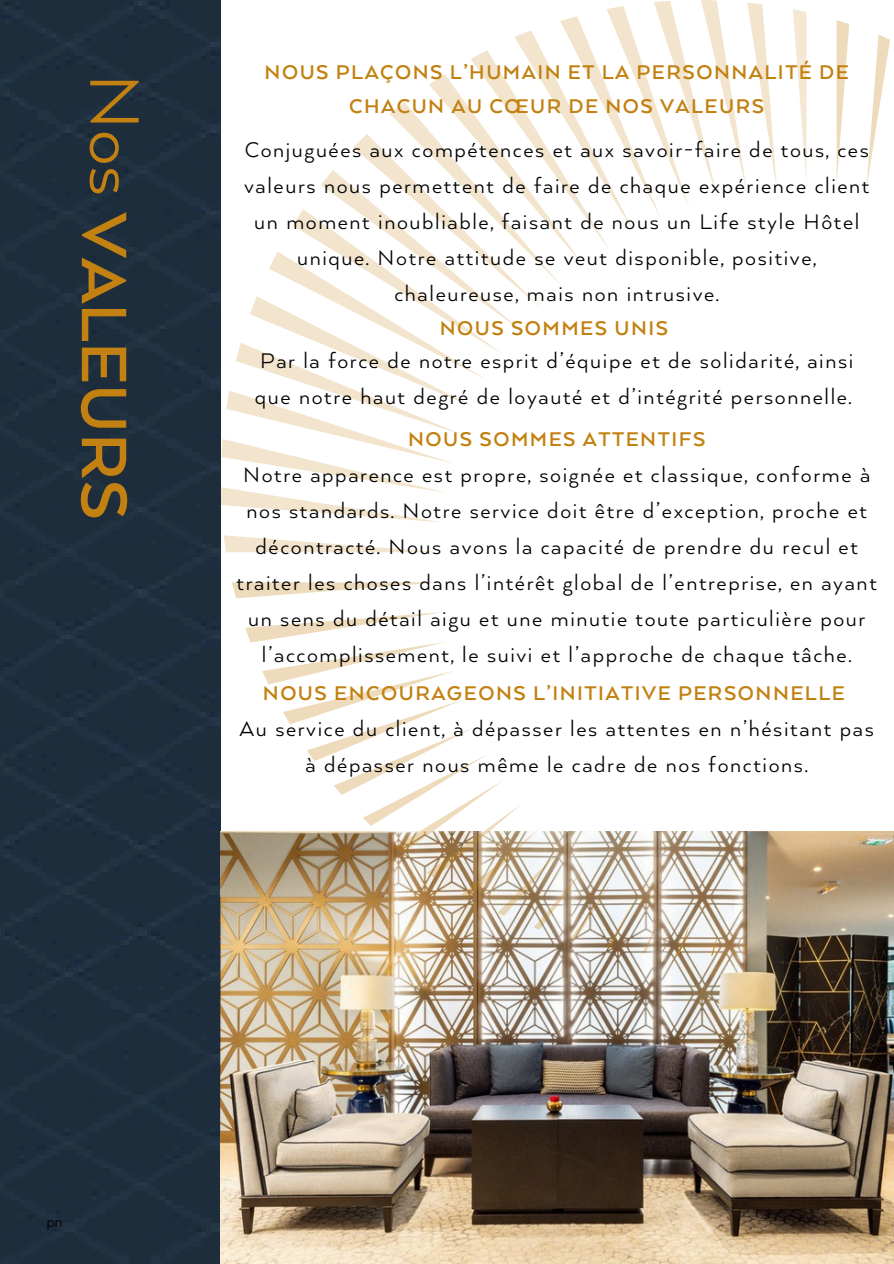
<style>
.page{position:relative;width:894px;height:1264px;background:#fff}
.page>*{position:absolute;margin:0;border:0;box-sizing:border-box;transform-origin:0 0}
.t1{font:80.7px "Arquitecta";color:#c28111}
.t2{font:700 73.95px "Arquitecta";color:#c28111}
.t3{font:24.3px/36px "Arquitecta";letter-spacing:.065em;color:#000;text-align:center}
.t4{font:700 22.8px/33.8px "Arquitecta";letter-spacing:.065em;color:#c28111;text-align:center}
.t5{font:13.5px "Questrial";color:#000}
</style>
<div class="page">
<div style="left:0;top:0;width:220px;height:1263px;background:#1e2d3c"></div>
<img style="left:220px;top:831px;width:673px;height:432px">
<svg style="left:642px;top:915px;width:19px;height:38px"></svg>
<svg style="left:245px;top:612px;width:390px;height:336px"></svg>
<svg style="left:232px;top:582px;width:206px;height:16px"></svg>
<svg style="left:676px;top:925px;width:13px;height:30px"></svg>
<svg style="left:711px;top:934px;width:6px;height:21px"></svg>
<svg style="left:744px;top:942px;width:2px;height:12px"></svg>
<svg style="left:223px;top:535px;width:211px;height:17px"></svg>
<svg style="left:220px;top:0;width:556px;height:522px"></svg>
<svg style="left:793px;top:9px;width:13px;height:166px"></svg>
<svg style="left:836px;top:20px;width:13px;height:163px"></svg>
<svg style="left:866px;top:35px;width:23px;height:153px"></svg>
<h1 class="t1" style="left:165px;top:74px;width:124px;rotate:90deg">Nos</h1>
<h2 class="t2" style="left:150px;top:212px;width:309px;rotate:90deg">VALEURS</h2>
<p class="t4" style="left:264px;top:55px;width:585px">NOUS PLAÇONS L’HUMAIN ET LA PERSONNALITÉ DE<br>CHACUN AU CŒUR DE NOS VALEURS</p>
<p class="t3" style="left:244px;top:131px;width:626px">Conjuguées aux compétences et aux savoir-faire de tous, ces valeurs nous permettent de faire de chaque expérience client un moment inoubliable, faisant de nous un Life style Hôtel unique. Notre attitude se veut disponible, positive, chaleureuse, mais non intrusive.</p>
<p class="t4" style="left:439px;top:310px;width:230px">NOUS SOMMES UNIS</p>
<p class="t3" style="left:255px;top:342px;width:600px;text-align:left">Par la force de notre esprit d’équipe et de solidarité, ainsi que notre haut degré de loyauté et d’intégrité personnelle.</p>
<p class="t4" style="left:408px;top:421px;width:298px">NOUS SOMMES ATTENTIFS</p>
<p class="t3" style="left:236px;top:456px;width:641px">Notre apparence est propre, soignée et classique, conforme à nos standards. Notre service doit être d’exception, proche et décontracté. Nous avons la capacité de prendre du recul et traiter les choses dans l’intérêt global de l’entreprise, en ayant un sens du détail aigu et une minutie toute particulière pour l’accomplissement, le suivi et l’approche de chaque tâche.</p>
<p class="t4" style="left:263px;top:675px;width:583px">NOUS ENCOURAGEONS L’INITIATIVE PERSONNELLE</p>
<p class="t3" style="left:239px;top:709px;width:635px">Au service du client, à dépasser les attentes en n’hésitant pas à dépasser nous même le cadre de nos fonctions.</p>
<p class="t5" style="left:47px;top:1216px;width:17px">pn</p>
</div>
